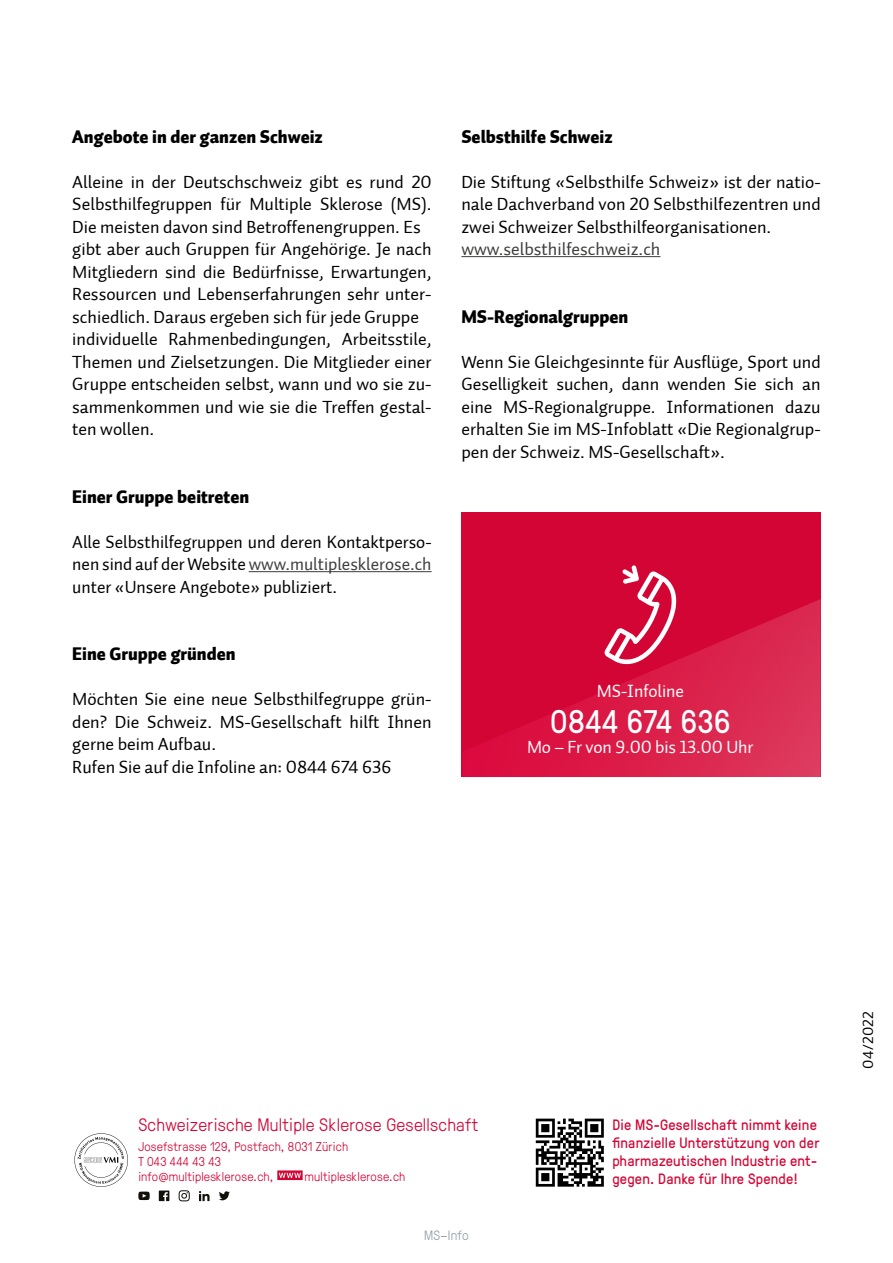
<style>
.page{position:relative;width:893px;height:1263px;background:#fff}
.page>*{position:absolute;margin:0;border:0;box-sizing:border-box;transform-origin:0 0}
.t1{font:32.7px "GT Pressura";letter-spacing:.02em;color:#fff}
.t2{font:18px/22.5px "Auto 2 Regular LF";color:#000;text-align:justify}
.t3{font:18px "Auto 2 Black LF";color:#000}
.t4{font:300 18px "GT Pressura";letter-spacing:.015em;color:#d30535}
.t5{font:18px "Auto 2 Regular LF";letter-spacing:-.005em;color:#fff}
.t6{font:18px "Auto 2 Regular LF";color:#3c3c3b}
.t7{font:15px/18px "GT Pressura";letter-spacing:.015em;color:#d30535}
.t8{font:15px "Auto 2 Regular LF";letter-spacing:.015em;color:#000}
.t9{font:300 13.5px "GT Pressura";letter-spacing:.015em;color:#949fa7}
.t10{font:300 12.75px/15px "GT Pressura";letter-spacing:.015em;color:#d30535}
.s1{color:#3c3c3b}
</style>
<div class="page">
<svg style="left:277px;top:1170px;width:26px;height:10px"></svg>
<svg style="left:219px;top:1191px;width:11px;height:9px"></svg>
<svg style="left:199px;top:1191px;width:11px;height:10px"></svg>
<svg style="left:159px;top:1190px;width:10px;height:11px"></svg>
<svg style="left:179px;top:1190px;width:11px;height:11px"></svg>
<svg style="left:138px;top:1191px;width:12px;height:9px"></svg>
<svg style="left:74px;top:1133px;width:54px;height:54px"></svg>
<svg style="left:536px;top:1118px;width:68px;height:69px"></svg>
<div style="left:461px;top:512px;width:360px;height:265px;background:#d30535"></div>
<svg style="left:466px;top:599px;width:355px;height:178px"></svg>
<svg style="left:604px;top:565px;width:73px;height:99px"></svg>
<hr style="left:249px;top:571px;width:183px;height:1px;background:#3c3c3b">
<hr style="left:461px;top:256px;width:199px;height:1px;background:#3c3c3b">
<p class="t3" style="left:72px;top:124px;width:252px">Angebote in der ganzen Schweiz</p>
<p class="t2" style="left:72px;top:170px;width:361px;text-align:left">Alleine in der Deutschschweiz gibt es rund 20<br>Selbsthilfegruppen für Multiple Sklerose (MS).<br>Die meisten davon sind Betroffenengruppen. Es gibt aber auch Gruppen für Angehörige. Je nach Mitgliedern sind die Bedürfnisse, Erwartungen, Ressourcen und Lebenserfahrungen sehr unter&shy;schiedlich. Daraus ergeben sich für jede Gruppe individuelle Rahmenbedingungen, Arbeitsstile, Themen und Zielsetzungen. Die Mitglieder einer Gruppe entscheiden selbst, wann und wo sie zu&shy;sammenkommen und wie sie die Treffen gestal&shy;ten wollen.</p>
<p class="t3" style="left:72px;top:484px;width:179px">Einer Gruppe beitreten</p>
<p class="t2" style="left:72px;top:530px;width:361px">Alle Selbsthilfegruppen und deren Kontaktperso&shy;nen sind auf der Website <span class="s1">www.multiplesklerose.ch </span>unter «Unsere Angebote» publiziert.</p>
<p class="t3" style="left:72px;top:642px;width:165px">Eine Gruppe gründen</p>
<p class="t2" style="left:72px;top:688px;width:361px;text-align:left">Möchten Sie eine neue Selbsthilfegruppe grün&shy;den? Die Schweiz. MS-Gesellschaft hilft Ihnen gerne beim Aufbau.<br>Rufen Sie auf die Infoline an: 0844 674 636</p>
<p class="t3" style="left:461px;top:124px;width:153px">Selbsthilfe Schweiz</p>
<p class="t2" style="left:461px;top:170px;width:361px">Die Stiftung «Selbsthilfe Schweiz» ist der natio&shy;nale Dachverband von 20 Selbsthilfezentren und zwei Schweizer Selbsthilfeorganisationen.</p>
<p class="t6" style="left:461px;top:238px;width:201px">www.selbsthilfeschweiz.ch</p>
<p class="t3" style="left:461px;top:304px;width:169px">MS-Regionalgruppen</p>
<p class="t2" style="left:461px;top:350px;width:361px">Wenn Sie Gleichgesinnte für Ausflüge, Sport und Geselligkeit suchen, dann wenden Sie sich an eine MS-Regionalgruppe. Informationen dazu erhalten Sie im MS-Infoblatt «Die Regionalgrup&shy;pen der Schweiz. MS-Gesellschaft».</p>
<p class="t5" style="left:597px;top:680px;width:89px">MS-Infoline</p>
<h1 class="t1" style="left:550px;top:698px;width:181px">0844 674 636</h1>
<p class="t5" style="left:527px;top:736px;width:228px">Mo – Fr von 9.00 bis 13.00 Uhr</p>
<p class="t4" style="left:138px;top:1112px;width:341px">Schweizerische Multiple Sklerose Gesellschaft</p>
<p class="t10" style="left:138px;top:1138px;width:211px">Josefstrasse 129, Postfach, 8031 Zürich<br>T 043 444 43 43 info@multiplesklerose.ch,</p>
<p class="t10" style="left:305px;top:1168px;width:102px">multiplesklerose.ch</p>
<p class="t9" style="left:424px;top:1226px;width:46px">MS–Info</p>
<p class="t7" style="left:612px;top:1115px;width:209px">Die MS-Gesellschaft nimmt keine finanzielle Unterstützung von der pharmazeutischen Industrie ent&shy;gegen. Danke für Ihre Spende!</p>
<p class="t8" style="left:859px;top:1068px;width:59px;rotate:-90deg">04/2022</p>
</div>
